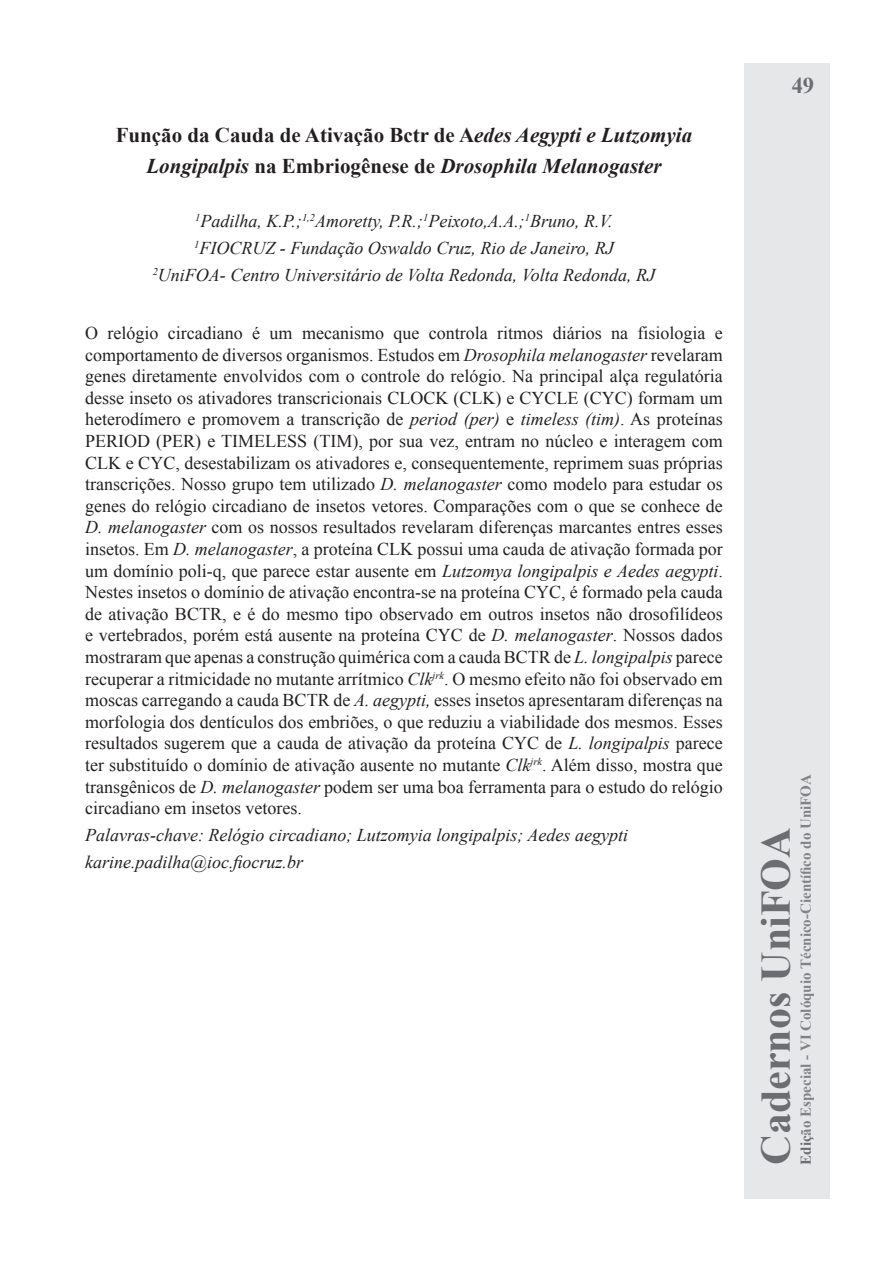
<style>
.page{position:relative;width:893px;height:1263px;background:#fff}
.page>*{position:absolute;margin:0;border:0;box-sizing:border-box;transform-origin:0 0}
.t1{font:700 42px "Times New Roman";color:#6c6d70}
.t2{font:700 22.5px "Times New Roman";color:#6c6d70}
.t3{font:italic 700 21px/31.5px "Times New Roman";color:#231f20;text-align:center}
.t4{font:18px/21.6px "Times New Roman";color:#231f20;text-align:justify}
.t5{font:italic 18px/27px "Times New Roman";color:#231f20;text-align:center}
.t6{font:700 15px "Times New Roman";color:#808285}
.s1{font-style:normal}
.s2{font-style:italic}
.s3{color:#6c6d70}
</style>
<div class="page">
<div style="left:744px;top:64px;width:85px;height:1135px;background:#e6e7e9"></div>
<p class="t3" style="left:116px;top:118px;width:578px"><span class="s1">Função da Cauda de Ativação Bctr de A</span>edes Aegypti e Lutzomyia<br>Longipalpis <span class="s1">na Embriogênese de</span> Drosophila Melanogaster</p>
<p class="t5" style="left:153px;top:207px;width:504px"><sup>1</sup>Padilha, K.P.;<sup>1,2</sup>Amoretty, P.R.;<sup>1</sup>Peixoto,A.A.;<sup>1</sup>Bruno, R.V.<br><sup>1</sup>FIOCRUZ - Fundação Oswaldo Cruz, Rio de Janeiro, RJ<br><sup>2</sup>UniFOA- Centro Universitário de Volta Redonda, Volta Redonda, RJ</p>
<p class="t4" style="left:85px;top:322px;width:639px">O relógio circadiano é um mecanismo que controla ritmos diários na fisiologia e comportamento de diversos organismos. Estudos em <span class="s2">Drosophila melanogaster</span> revelaram genes diretamente envolvidos com o controle do relógio. Na principal alça regulatória desse inseto os ativadores transcricionais CLOCK (CLK) e CYCLE (CYC) formam um heterodímero e promovem a transcrição de <span class="s2">period (per)</span> e <span class="s2">timeless (tim)</span>. As proteínas PERIOD (PER) e TIMELESS (TIM), por sua vez, entram no núcleo e interagem com CLK e CYC, desestabilizam os ativadores e, consequentemente, reprimem suas próprias transcrições. Nosso grupo tem utilizado <span class="s2">D. melanogaster</span> como modelo para estudar os genes do relógio circadiano de insetos vetores. Comparações com o que se conhece de <span class="s2">D. melanogaster</span> com os nossos resultados revelaram diferenças marcantes entres esses insetos. Em <span class="s2">D. melanogaster</span>, a proteína CLK possui uma cauda de ativação formada por um domínio poli-q, que parece estar ausente em <span class="s2">Lutzomya longipalpis e Aedes aegypti</span>.<br>Nestes insetos o domínio de ativação encontra-se na proteína CYC, é formado pela cauda de ativação BCTR, e é do mesmo tipo observado em outros insetos não drosofilídeos e vertebrados, porém está ausente na proteína CYC de <span class="s2">D. melanogaster</span>. Nossos dados mostraram que apenas a construção quimérica com a cauda BCTR de <span class="s2">L. longipalpis</span> parece recuperar a ritmicidade no mutante arrítmico <span class="s2">Clk</span><sup>jrk</sup>. O mesmo efeito não foi observado em moscas carregando a cauda BCTR de <span class="s2">A. aegypti,</span> esses insetos apresentaram diferenças na morfologia dos dentículos dos embriões, o que reduziu a viabilidade dos mesmos. Esses resultados sugerem que a cauda de ativação da proteína CYC de <span class="s2">L. longipalpis</span> parece ter substituído o domínio de ativação ausente no mutante <span class="s2">Clk</span><sup>jrk</sup>. Além disso, mostra que transgênicos de <span class="s2">D. melanogaster</span> podem ser uma boa ferramenta para o estudo do relógio circadiano em insetos vetores.</p>
<p class="t5" style="left:85px;top:821px;width:544px;text-align:left">Palavras-chave: Relógio circadiano; Lutzomyia longipalpis; Aedes aegypti karine.padilha@ioc.fiocruz.br</p>
<p class="t2" style="left:792px;top:70px;width:24px">49</p>
<h1 class="t1" style="left:747px;top:1165px;width:339px;rotate:-90deg">Cadernos UniFOA</h1>
<p class="t6" style="left:795px;top:1165px;width:392px;rotate:-90deg"><span class="s3">Ediç</span>ão Especial - VI Colóquio Técnico-Científico do UniFOA</p>
</div>
